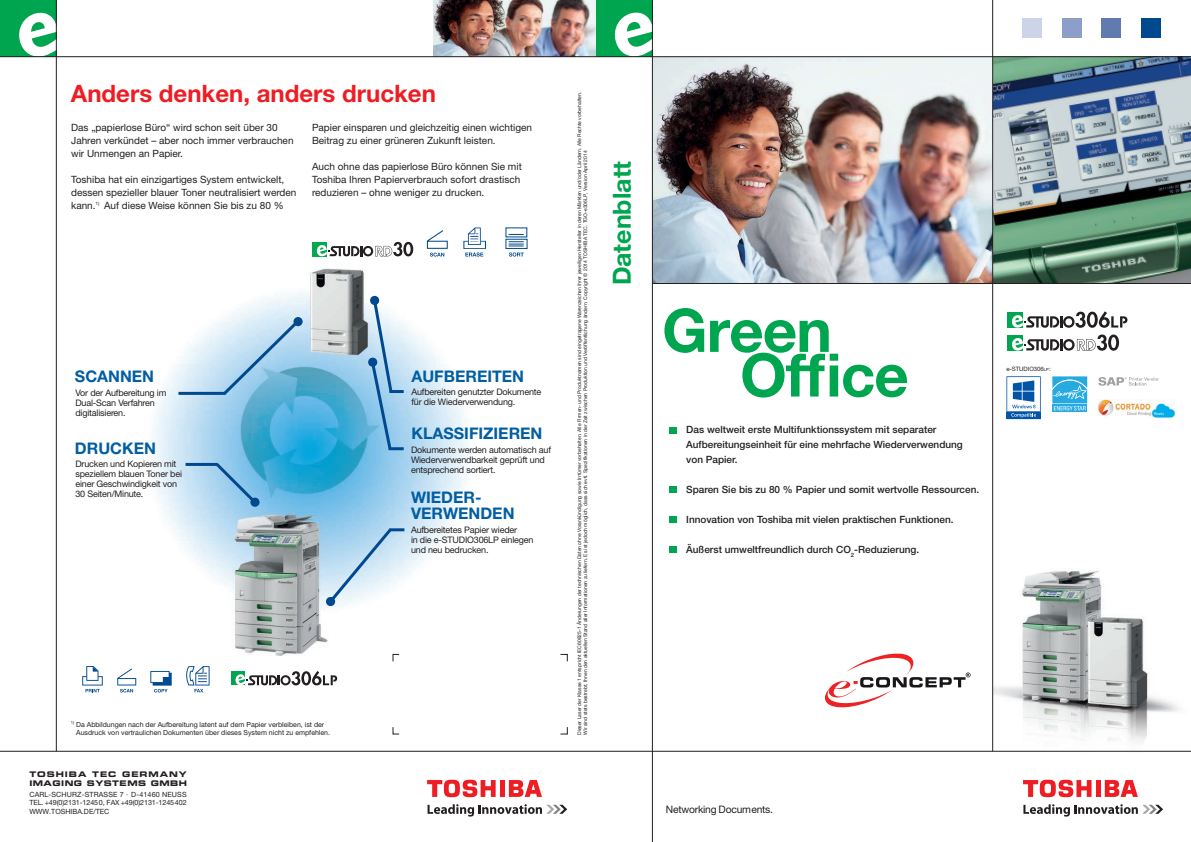
<style>
.page{position:relative;width:1191px;height:842px;background:#fff}
.page>*{position:absolute;margin:0;border:0;box-sizing:border-box;transform-origin:0 0}
.t1{font:700 60px "Helvetica Neue LT Pro";letter-spacing:-.015em;color:#00a54f}
.t2{font:700 25px "Helvetica Neue LT Pro";color:#00a54f}
.t3{font:700 24px "Helvetica Neue LT Pro";color:#ee1d23}
.t4{font:700 16px/16px "Helvetica Neue LT Pro";color:#015ea3}
.t5{font:10.3px "Helvetica Neue LT Pro";color:#231f20}
.t6{font:10px/13px "Helvetica Neue LT Pro";color:#231f20}
.t7{font:500 10px/15px "Helvetica Neue LT Pro";color:#231f20}
.t8{font:9px/10px "Helvetica Neue LT Pro";letter-spacing:-.02em;color:#231f20}
.t9{font:7.7px/9.3px "Eurostile LT Std Bold Ex 2";letter-spacing:.06em;color:#231f20}
.t10{font:7.2px/8.6px "Helvetica Neue LT Pro";letter-spacing:-.005em;color:#231f20;text-align:justify}
.t11{font:7px/8.4px "Helvetica Neue LT Pro";color:#231f20}
.t12{font:6px "Helvetica Neue LT Pro";color:#231f20}
.t13{font:5px/6px "Helvetica Neue";color:#231f20}
.t14{font:4.7px "Helvetica Neue LT Pro";color:#231f20}
.s1{font-family:"Helvetica Neue LT Pro"}
.s2{font-size:4.2px}
.s3{font-style:inherit}
</style>
<div class="page">
<img style="left:994px;top:571px;width:197px;height:180px">
<img style="left:433px;top:0;width:162px;height:56px">
<div style="left:1007px;top:312px;width:15px;height:16px;background:#00a54f"></div>
<svg style="left:1011px;top:311px;width:116px;height:17px"></svg>
<div style="left:1007px;top:335px;width:15px;height:15px;background:#00a54f"></div>
<svg style="left:1011px;top:335px;width:108px;height:16px"></svg>
<div style="left:595px;top:0;width:57px;height:57px;background:#00a54f"></div>
<svg style="left:614px;top:10px;width:38px;height:46px"></svg>
<img style="left:653px;top:57px;width:538px;height:226px">
<div style="left:1022px;top:18px;width:20px;height:20px;background:#ced4e7"></div>
<div style="left:1062px;top:18px;width:19px;height:20px;background:#8d9ec8"></div>
<div style="left:1101px;top:18px;width:20px;height:20px;background:#617bb1"></div>
<div style="left:1141px;top:18px;width:19px;height:20px;background:#01498e"></div>
<hr style="left:992px;top:0;width:1px;height:751px;background:#231f20">
<div style="left:0;top:0;width:57px;height:57px;background:#00a54f"></div>
<svg style="left:19px;top:10px;width:37px;height:46px"></svg>
<svg style="left:427px;top:804px;width:140px;height:12px"></svg>
<hr style="left:500px;top:780px;width:4px;height:17px;background:#ee1d23">
<svg style="left:509px;top:780px;width:33px;height:17px"></svg>
<svg style="left:427px;top:780px;width:68px;height:17px"></svg>
<svg style="left:1023px;top:804px;width:140px;height:13px"></svg>
<div style="left:1095px;top:780px;width:5px;height:17px;background:#ee1d23"></div>
<svg style="left:1104px;top:780px;width:33px;height:17px"></svg>
<svg style="left:1023px;top:780px;width:68px;height:17px"></svg>
<svg style="left:1098px;top:377px;width:60px;height:9px"></svg>
<img style="left:1097px;top:399px;width:78px;height:18px">
<svg style="left:1087px;top:376px;width:1px;height:28px"></svg>
<svg style="left:1052px;top:410px;width:35px;height:2px"></svg>
<svg style="left:1052px;top:376px;width:35px;height:34px"></svg>
<svg style="left:1006px;top:376px;width:34px;height:43px"></svg>
<hr style="left:652px;top:283px;width:539px;height:1px;background:#231f20">
<hr style="left:0;top:56px;width:1191px;height:1px;background:#231f20">
<hr style="left:56px;top:0;width:1px;height:751px;background:#231f20">
<svg style="left:825px;top:653px;width:145px;height:55px"></svg>
<hr style="left:652px;top:0;width:1px;height:842px;background:#231f20">
<hr style="left:0;top:751px;width:1191px;height:1px;background:#231f20">
<img style="left:153px;top:250px;width:315px;height:417px">
<svg style="left:82px;top:666px;width:21px;height:26px"></svg>
<svg style="left:186px;top:666px;width:23px;height:26px"></svg>
<svg style="left:117px;top:668px;width:55px;height:24px"></svg>
<svg style="left:427px;top:230px;width:21px;height:27px"></svg>
<svg style="left:463px;top:227px;width:23px;height:30px"></svg>
<svg style="left:508px;top:241px;width:16px;height:16px"></svg>
<svg style="left:508px;top:234px;width:16px;height:1px"></svg>
<div style="left:231px;top:671px;width:14px;height:14px;background:#00a54f"></div>
<svg style="left:235px;top:671px;width:102px;height:14px"></svg>
<div style="left:312px;top:242px;width:15px;height:14px;background:#00a94e"></div>
<svg style="left:316px;top:242px;width:97px;height:14px"></svg>
<hr style="left:178px;top:392px;width:47px;height:3px;background:#01498e">
<svg style="left:220px;top:318px;width:81px;height:80px;background:#a4cee7"></svg>
<div style="left:293px;top:317px;width:10px;height:9px;background:#01498e;border-radius:50%"></div>
<hr style="left:186px;top:463px;width:32px;height:3px;background:#01498e">
<svg style="left:212px;top:460px;width:46px;height:46px;background:#85bee3"></svg>
<div style="left:250px;top:498px;width:9px;height:9px;background:#01498e;border-radius:50%"></div>
<hr style="left:389px;top:390px;width:15px;height:3px;background:#01498e">
<hr style="left:389px;top:447px;width:15px;height:3px;background:#01498e">
<hr style="left:389px;top:528px;width:15px;height:3px;background:#01498e">
<svg style="left:325px;top:525px;width:70px;height:82px"></svg>
<svg style="left:368px;top:295px;width:27px;height:158px;background:#98c3e1"></svg>
<div style="left:669px;top:427px;width:7px;height:6px;background:#00a54f"></div>
<div style="left:669px;top:516px;width:7px;height:7px;background:#00a54f"></div>
<div style="left:669px;top:486px;width:7px;height:7px;background:#00a54f"></div>
<div style="left:669px;top:547px;width:7px;height:6px;background:#00a54f"></div>
<svg style="left:392px;top:654px;width:7px;height:8px"></svg>
<svg style="left:560px;top:654px;width:8px;height:8px"></svg>
<svg style="left:560px;top:727px;width:8px;height:7px"></svg>
<svg style="left:392px;top:727px;width:7px;height:7px"></svg>
<h3 class="t3" style="left:71px;top:78px;width:366px">Anders denken, anders drucken</h3>
<h3 class="t6" style="left:71px;top:121px;width:224px">Das „papierlose Büro“ wird schon seit über 30<br>Jahren verkündet – aber noch immer verbrauchen wir Unmengen an Papier.</h3>
<h3 class="t6" style="left:71px;top:173px;width:227px">Toshiba hat ein einzigartiges System entwickelt, dessen spezieller blauer Toner neutralisiert werden kann.</h3>
<p class="t14" style="left:96px;top:200px;width:5px">1)</p>
<h3 class="t6" style="left:104px;top:199px;width:181px">Auf diese Weise können Sie bis zu 80 %</h3>
<h3 class="t6" style="left:312px;top:121px;width:222px">Papier einsparen und gleichzeitig einen wichtigen<br>Beitrag zu einer grüneren Zukunft leisten.</h3>
<h3 class="t6" style="left:312px;top:160px;width:211px">Auch ohne das papierlose Büro können Sie mit<br>Toshiba Ihren Papierverbrauch sofort drastisch reduzieren – ohne weniger zu drucken.</h3>
<h3 class="t4" style="left:75px;top:368px;width:81px">SCANNEN</h3>
<h3 class="t4" style="left:411px;top:368px;width:114px">AUFBEREITEN</h3>
<h3 class="t8" style="left:75px;top:388px;width:92px">Vor der Aufbereitung im<br>Dual-Scan Verfahren digitalisieren.</h3>
<h3 class="t8" style="left:411px;top:386px;width:131px">Aufbereiten genutzter Dokumente für die Wiederverwendung.</h3>
<h3 class="t4" style="left:75px;top:440px;width:82px">DRUCKEN</h3>
<h3 class="t8" style="left:75px;top:458px;width:108px">Drucken und Kopieren mit speziellem blauen Toner bei einer Geschwindigkeit von<br>30 Seiten/Minute.</h3>
<h3 class="t11" style="left:76px;top:720px;width:255px;text-indent:-5px"><sup>1)</sup> Da Abbildungen nach der Aufbereitung latent auf dem Papier verbleiben, ist der<br>Ausdruck von vertraulichen Dokumenten über dieses System nicht zu empfehlen.</h3>
<h3 class="t9" style="left:29px;top:769px;width:159px">TOSHIBA TEC GERMANY<br>IMAGING SYSTEMS GMBH</h3>
<h3 class="t10" style="left:29px;top:790px;width:159px">CARL-SCHURZ-STRASSE 7 · D-41460 NEUSS TEL. +49(0)2131-12450, FAX +49(0)2131-1245402<br>WWW.TOSHIBA.DE/TEC</h3>
<h3 class="t4" style="left:411px;top:425px;width:132px">KLASSIFIZIEREN</h3>
<h3 class="t8" style="left:411px;top:444px;width:141px">Dokumente werden automatisch auf<br>Wiederverwendbarkeit geprüft und entsprechend sortiert.</h3>
<h3 class="t4" style="left:411px;top:489px;width:105px">WIEDER-<br>VERWENDEN</h3>
<h3 class="t8" style="left:411px;top:524px;width:124px">Aufbereitetes Papier wieder<br>in die e-STUDIO306LP einlegen und neu bedrucken.</h3>
<p class="t13" style="left:576px;top:735px;width:645px;rotate:-90deg">Dieser Laser der Klasse 1 entspricht IEC60825-1 Änderungen der technischen Daten ohne Vorankündigung sowie Irrtümer vorbehalten. Alle Firmen- und Produktnamen sind eingetragene Warenzeichen ihrer jeweiligen Hersteller in deren Märkten und/oder Ländern. Alle Rechte vorbehalten.<br>Wir sind stets bestrebt, Ihnen den aktuellen Stand aller Informationen zu liefern. Es ist jedoch möglich, dass sich evtl. Spezifikationen in der Zeit zwischen Produktion und Veröffentlichung ändern. <span class="s1">Copyright © 2014 TOSHIBA TEC. TGO-e306LP, Version April 2014</span></p>
<h2 class="t2" style="left:606px;top:285px;width:126px;rotate:-90deg">Datenblatt</h2>
<h1 class="t1" style="left:662px;top:293px;width:171px">Green</h1>
<h1 class="t1" style="left:740px;top:337px;width:170px">Office</h1>
<h3 class="t7" style="left:686px;top:422px;width:278px">Das weltweit erste Multifunktionssystem mit separater<br>Aufbereitungseinheit für eine mehrfache Wiederverwendung von Papier.</h3>
<h3 class="t7" style="left:686px;top:482px;width:294px">Sparen Sie bis zu 80 % Papier und somit wertvolle Ressourcen.</h3>
<h3 class="t7" style="left:686px;top:512px;width:269px">Innovation von Toshiba mit vielen praktischen Funktionen.</h3>
<h3 class="t7" style="left:686px;top:542px;width:234px">Äußerst umweltfreundlich durch CO<sub>2</sub>-Reduzierung.</h3>
<p class="t12" style="left:1006px;top:365px;width:46px">e-STUDIO306<span class="s2">LP</span><span class="s3">:</span></p>
<h3 class="t5" style="left:666px;top:803px;width:109px">Networking Documents.</h3>
</div>
